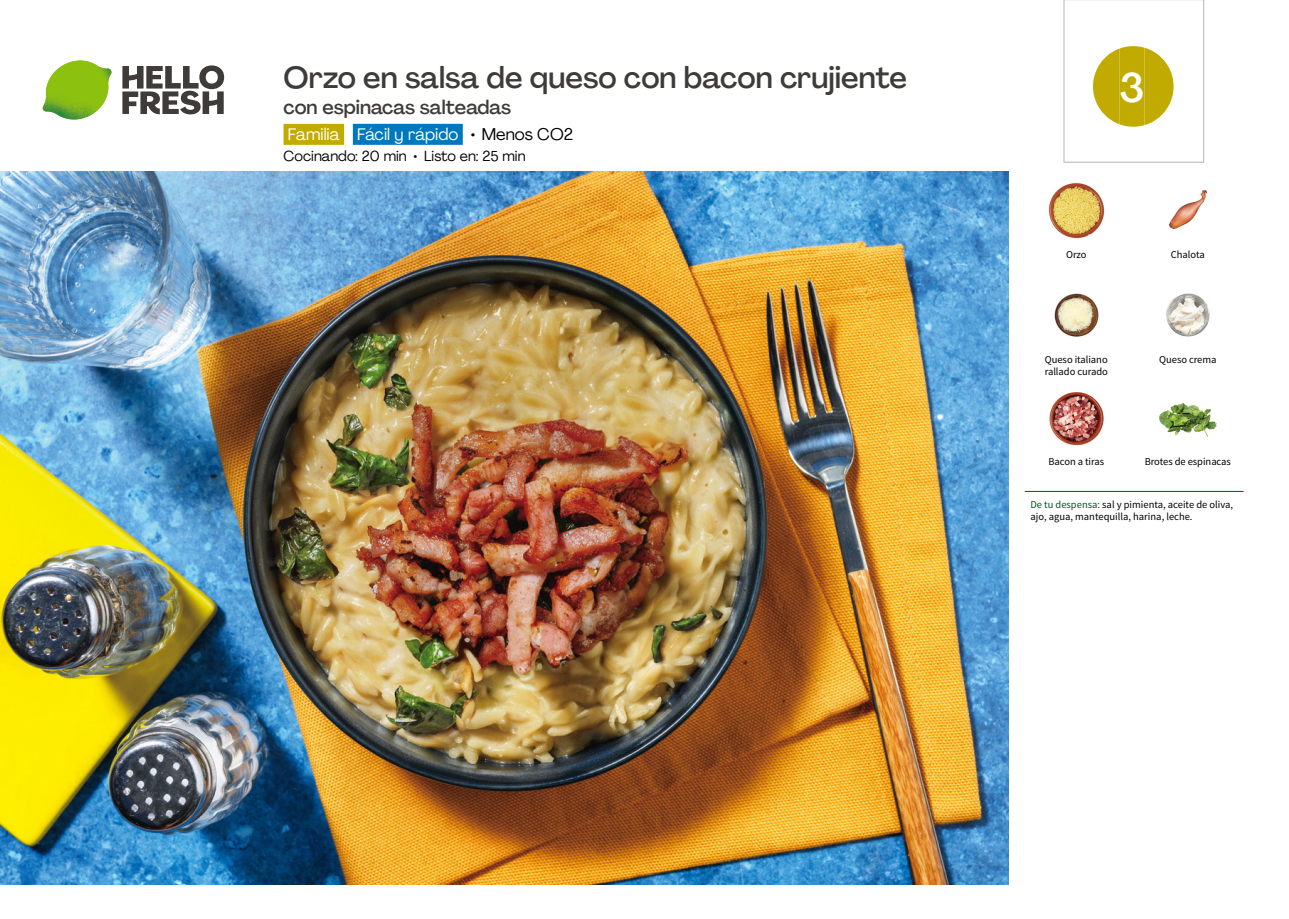
<style>
.page{position:relative;width:1289px;height:919px;background:#fff}
.page>*{position:absolute;margin:0;border:0;box-sizing:border-box;transform-origin:0 0}
.t1{font:500 40.5px "Agrandir";color:#fff}
.t2{font:500 30px "Agrandir";color:#3e3b39}
.t3{font:500 19.5px "Agrandir";color:#3e3b39}
.t4{font:16.5px "Agrandir";color:#fff}
.t5{font:14.25px "Agrandir";color:#000}
.t6{font:10.5px/12px "Source Sans Pro";letter-spacing:-.005em;color:#000}
.s1{color:#000}
.s2{color:#005923}
</style>
<div class="page">
<svg style="left:122px;top:65px;width:102px;height:49px"></svg>
<svg style="left:43px;top:60px;width:69px;height:60px"></svg>
<img style="left:0;top:172px;width:1008px;height:712px">
<div style="left:283px;top:124px;width:61px;height:21px;background:#c2ab00"></div>
<div style="left:353px;top:124px;width:110px;height:21px;background:#0078bd"></div>
<img style="left:1048px;top:183px;width:56px;height:56px">
<img style="left:1168px;top:190px;width:40px;height:40px">
<img style="left:1166px;top:293px;width:44px;height:44px">
<img style="left:1054px;top:293px;width:45px;height:44px">
<img style="left:1159px;top:403px;width:57px;height:34px">
<img style="left:1049px;top:392px;width:55px;height:54px">
<hr style="left:1024px;top:491px;width:219px;height:1px;background:#005923">
<svg style="left:1063px;top:0;width:141px;height:163px"></svg>
<h2 class="t2" style="left:283px;top:59px;width:625px">Orzo en salsa de queso con bacon crujiente</h2>
<h3 class="t3" style="left:283px;top:95px;width:229px">con espinacas salteadas</h3>
<h3 class="t4" style="left:288px;top:124px;width:287px">Familia Fácil y rápido <span class="s1">• Menos CO2</span></h3>
<h3 class="t5" style="left:283px;top:147px;width:243px">Cocinando: 20 min • Listo en: 25 min</h3>
<h1 class="t1" style="left:1119px;top:63px;width:26px">3</h1>
<p class="t6" style="left:1066px;top:249px;width:22px">Orzo</p>
<p class="t6" style="left:1170px;top:249px;width:35px">Chalota</p>
<p class="t6" style="left:1044px;top:353px;width:64px">Queso italiano</p>
<p class="t6" style="left:1159px;top:353px;width:59px">Queso crema</p>
<p class="t6" style="left:1044px;top:365px;width:65px">rallado curado</p>
<p class="t6" style="left:1048px;top:456px;width:57px">Bacon a tiras</p>
<p class="t6" style="left:1144px;top:456px;width:88px">Brotes de espinacas</p>
<p class="t6" style="left:1030px;top:499px;width:204px"><span class="s2">De tu despensa:</span> sal y pimienta, aceite de oliva, ajo, agua, mantequilla, harina, leche.</p>
</div>
